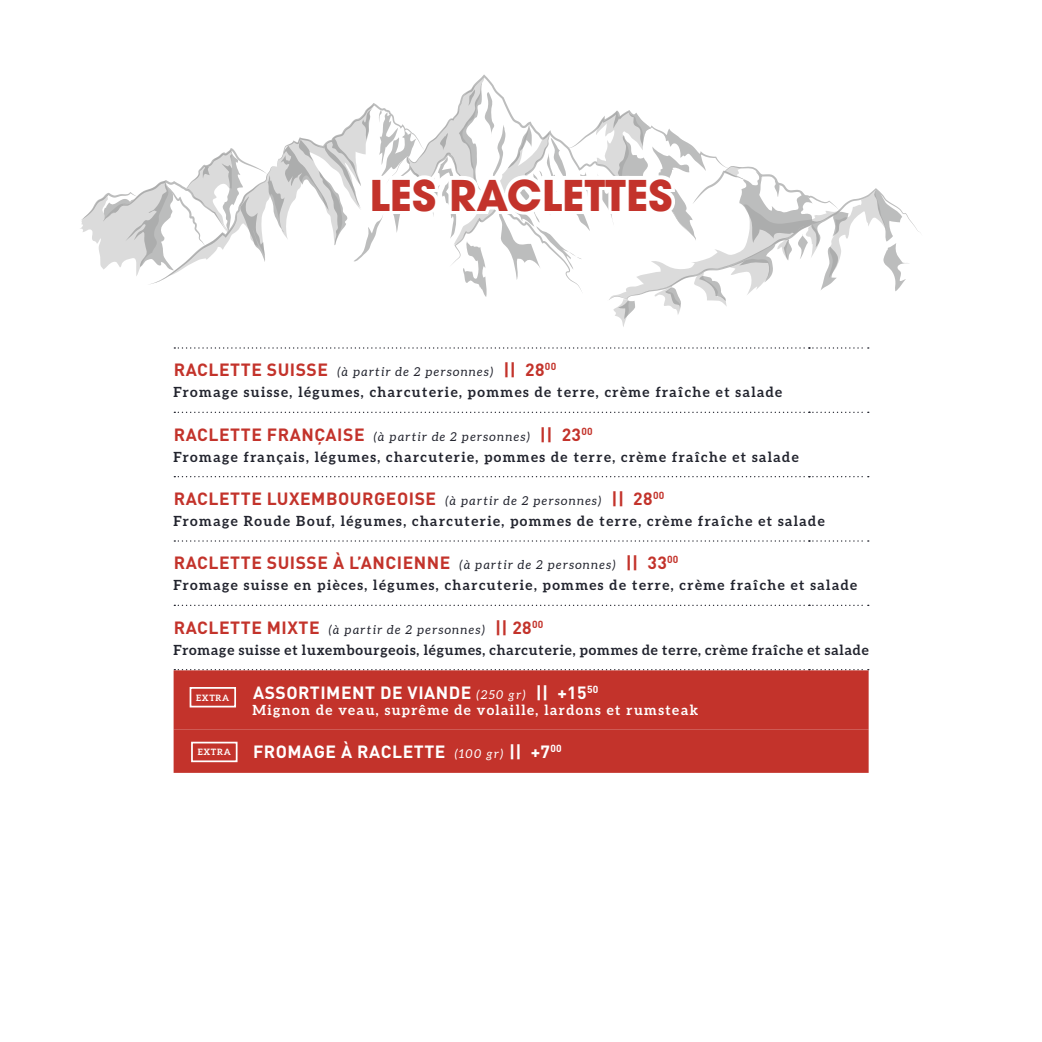
<style>
.page{position:relative;width:1042px;height:1042px;background:#fff}
.page>*{position:absolute;margin:0;border:0;box-sizing:border-box;transform-origin:0 0}
.t1{font:700 42px "Avant Garde LT";color:#c3332b}
.t2{font:700 17.5px "DINOT";letter-spacing:.03em;color:#c3332b}
.t3{font:700 17.5px "DINOT";letter-spacing:.03em;color:#fff}
.t4{font:700 14px "Aleo";letter-spacing:.1em;color:#22242e}
.t5{font:700 14px "Aleo";letter-spacing:.06em;color:#22242e}
.t6{font:700 14px "Aleo";letter-spacing:.1em;color:#fff}
.t7{font:italic 12.25px "Aleo";letter-spacing:.1em;color:#22242e}
.t8{font:700 8.75px "Aleo";letter-spacing:.07em;color:#fff}
.s1{font-family:"DINOT";font-weight:700;font-style:normal;font-size:17.5px;color:#c3332b}
.s2{font-family:"Aleo";font-weight:400;font-style:italic;font-size:12.25px;color:#22242e}
.s3{font-family:"Aleo";font-weight:400;font-style:italic;font-size:12.25px}
</style>
<div class="page">
<svg style="left:174px;top:347px;width:695px;height:2px"></svg>
<svg style="left:174px;top:412px;width:695px;height:1px"></svg>
<svg style="left:174px;top:476px;width:695px;height:1px"></svg>
<svg style="left:174px;top:540px;width:695px;height:2px"></svg>
<svg style="left:174px;top:605px;width:695px;height:1px"></svg>
<div style="left:174px;top:669px;width:695px;height:104px;background:#c3332b"></div>
<div style="left:190px;top:687px;width:46px;height:20px;border:2px solid #fff"></div>
<svg style="left:80px;top:77px;width:839px;height:250px"></svg>
<h1 class="t1" style="left:369px;top:168px;width:304px">LES RACLETTES</h1>
<p class="t7" style="left:174px;top:365px;width:384px"><span class="s1">RACLETTE SUISSE</span> (à partir de 2 personnes) <span class="s1">|| 28</span><sup>00</sup></p>
<p class="t4" style="left:174px;top:384px;width:610px">Fromage suisse, légumes, charcuterie, pommes de terre, crème fraîche et salade</p>
<p class="t2" style="left:174px;top:423px;width:420px">RACLETTE FRANÇAISE <span class="s2">(à partir de 2 personnes)</span> || 23<sup>00</sup></p>
<p class="t4" style="left:174px;top:449px;width:626px">Fromage français, légumes, charcuterie, pommes de terre, crème fraîche et salade</p>
<p class="t2" style="left:174px;top:487px;width:492px">RACLETTE LUXEMBOURGEOISE <span class="s2">(à partir de 2 personnes)</span> || 28<sup>00</sup></p>
<p class="t4" style="left:174px;top:513px;width:652px">Fromage Roude Bouf, légumes, charcuterie, pommes de terre, crème fraîche et salade</p>
<p class="t2" style="left:174px;top:551px;width:506px">RACLETTE SUISSE À L’ANCIENNE <span class="s2">(à partir de 2 personnes)</span> || 33<sup>00</sup></p>
<p class="t4" style="left:174px;top:577px;width:685px">Fromage suisse en pièces, légumes, charcuterie, pommes de terre, crème fraîche et salade</p>
<p class="t7" style="left:174px;top:622px;width:371px"><span class="s1">RACLETTE MIXTE</span> (à partir de 2 personnes) <span class="s1">|| 28</span><sup>00</sup></p>
<p class="t5" style="left:174px;top:642px;width:696px">Fromage suisse et luxembourgeois, légumes, charcuterie, pommes de terre, crème fraîche et salade</p>
<p class="t8" style="left:196px;top:692px;width:34px">EXTRA</p>
<p class="t8" style="left:198px;top:747px;width:34px">EXTRA</p>
<p class="t3" style="left:253px;top:681px;width:347px">ASSORTIMENT DE VIANDE <span class="s3">(250 gr)</span> || +15<sup>50</sup></p>
<p class="t6" style="left:252px;top:702px;width:447px">Mignon de veau, suprême de volaille, lardons et rumsteak</p>
<p class="t3" style="left:253px;top:740px;width:310px">FROMAGE À RACLETTE <span class="s3">(100 gr)</span> || +7<sup>00</sup></p>
</div>
